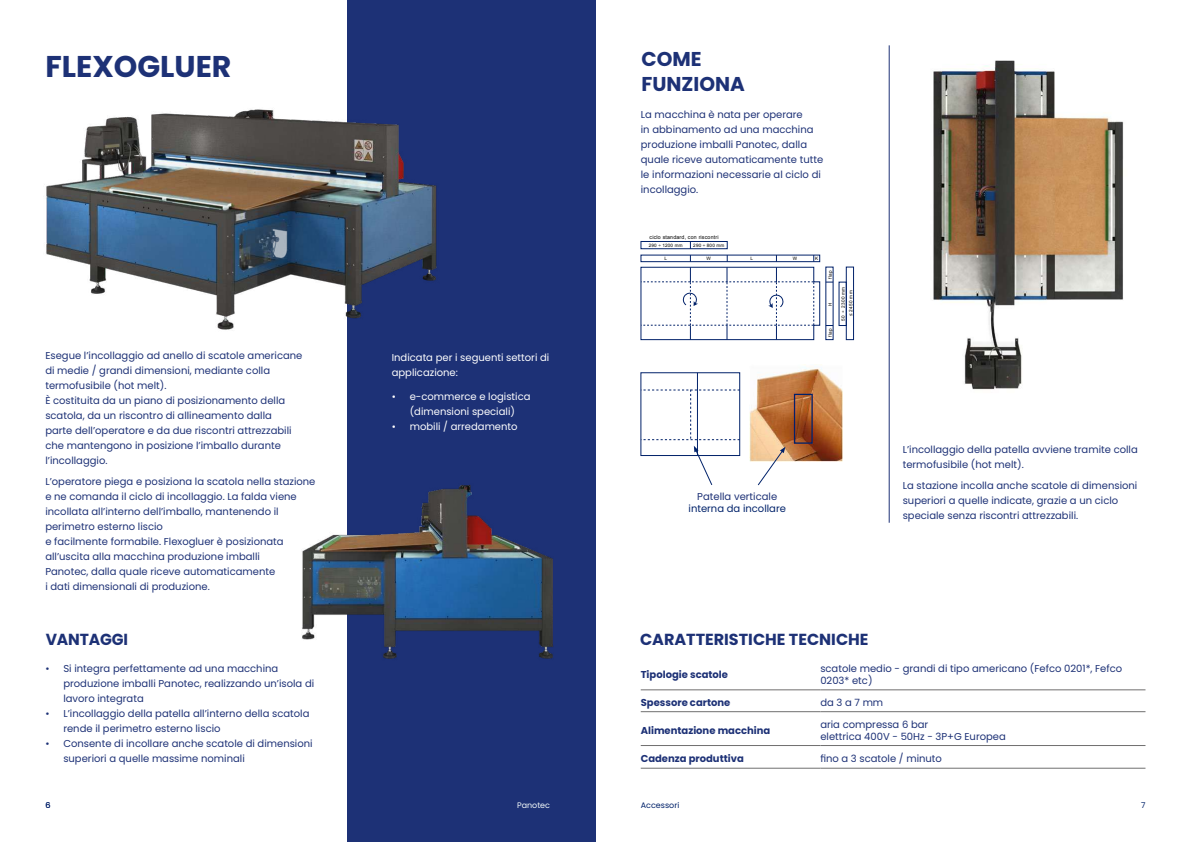
<style>
.page{position:relative;width:1191px;height:842px;background:#fff}
.page>*{position:absolute;margin:0;border:0;box-sizing:border-box;transform-origin:0 0}
.t1{font:700 30px "Poppins";color:#1d3176}
.t2{font:700 20px/25px "Poppins";color:#1d3176}
.t3{font:700 16px "Poppins";color:#1d3176}
.t4{font:10px/15px "Poppins";color:#1d3176}
.t5{font:10px/15px "Poppins";color:#fff}
.t6{font:700 10px "Poppins";color:#1d3176}
.t7{font:10px "Poppins";color:#00226a}
.t8{font:8px "Poppins";color:#00226a}
.t9{font:8px "Poppins";color:#fff}
.t10{font:5.3px "Arial";letter-spacing:.035em;color:#000}
.t11{font:4.6px "Arial";letter-spacing:.035em;color:#000}
</style>
<div class="page">
<div style="left:347px;top:0;width:248px;height:842px;background:#1d3176"></div>
<div style="left:640px;top:241px;width:87px;height:8px;border:1px solid #012169"></div>
<svg style="left:640px;top:255px;width:180px;height:85px"></svg>
<div style="left:846px;top:267px;width:8px;height:73px;border:1px solid #012169"></div>
<img style="left:750px;top:367px;width:92px;height:94px">
<div style="left:794px;top:394px;width:18px;height:50px;border:1px solid #00226a"></div>
<hr style="left:641px;top:745px;width:179px;height:1px;background:#706f6f">
<hr style="left:820px;top:745px;width:325px;height:1px;background:#706f6f">
<hr style="left:641px;top:768px;width:179px;height:1px;background:#706f6f">
<hr style="left:820px;top:768px;width:325px;height:1px;background:#706f6f">
<hr style="left:641px;top:690px;width:179px;height:1px;background:#706f6f">
<hr style="left:820px;top:690px;width:325px;height:1px;background:#706f6f">
<hr style="left:641px;top:711px;width:179px;height:1px;background:#706f6f">
<hr style="left:820px;top:711px;width:325px;height:1px;background:#706f6f">
<svg style="left:757px;top:447px;width:28px;height:39px"></svg>
<svg style="left:640px;top:372px;width:100px;height:113px"></svg>
<hr style="left:888px;top:45px;width:1px;height:478px;background:#1d3176">
<img style="left:302px;top:485px;width:252px;height:174px">
<img style="left:46px;top:109px;width:391px;height:221px">
<img style="left:933px;top:60px;width:191px;height:330px">
<h1 class="t1" style="left:45px;top:49px;width:188px">FLEXOGLUER</h1>
<p class="t4" style="left:45px;top:348px;width:259px">Esegue l’incollaggio ad anello di scatole americane di medie / grandi dimensioni, mediante colla termofusibile (hot melt).<br>È costituita da un piano di posizionamento della scatola, da un riscontro di allineamento dalla<br>parte dell’operatore e da due riscontri attrezzabili che mantengono in posizione l’imballo durante l’incollaggio.</p>
<p class="t4" style="left:45px;top:474px;width:272px">L’operatore piega e posiziona la scatola nella stazione e ne comanda il ciclo di incollaggio. La falda viene incollata all’interno dell’imballo, mantenendo il perimetro esterno liscio<br>e facilmente formabile. Flexogluer è posizionata all’uscita alla macchina produzione imballi<br>Panotec, dalla quale riceve automaticamente<br>i dati dimensionali di produzione.</p>
<p class="t5" style="left:392px;top:350px;width:159px">Indicata per i seguenti settori di applicazione:</p>
<p class="t5" style="left:392px;top:389px;width:140px;text-align:center">• e-commerce e logistica (dimensioni speciali)</p>
<p class="t5" style="left:392px;top:419px;width:127px">• mobili / arredamento</p>
<h2 class="t2" style="left:641px;top:47px;width:105px">COME<br>FUNZIONA</h2>
<p class="t4" style="left:641px;top:107px;width:184px">La macchina è nata per operare<br>in abbinamento ad una macchina produzione imballi Panotec, dalla quale riceve automaticamente tutte le informazioni necessarie al ciclo di incollaggio.</p>
<p class="t10" style="left:649px;top:233px;width:71px">ciclo standard, con riscontri</p>
<p class="t11" style="left:693px;top:242px;width:33px">290 ÷ 800 mm</p>
<p class="t11" style="left:649px;top:242px;width:35px">290 ÷ 1200 mm</p>
<p class="t11" style="left:664px;top:256px;width:4px">L</p>
<p class="t11" style="left:706px;top:256px;width:6px">W</p>
<p class="t11" style="left:750px;top:256px;width:4px">L</p>
<p class="t11" style="left:792px;top:256px;width:6px">W</p>
<p class="t11" style="left:815px;top:256px;width:5px">K</p>
<p class="t11" style="left:827px;top:279px;width:9px;rotate:-90deg">flap</p>
<p class="t11" style="left:840px;top:321px;width:35px;rotate:-90deg">50 ÷ 2300 mm</p>
<p class="t11" style="left:827px;top:305px;width:5px;rotate:-90deg">H</p>
<p class="t11" style="left:847px;top:316px;width:27px;rotate:-90deg">≤ 2450 mm</p>
<p class="t11" style="left:827px;top:337px;width:9px;rotate:-90deg">flap</p>
<p class="t4" style="left:697px;top:489px;width:81px">Patella verticale</p>
<p class="t7" style="left:688px;top:503px;width:99px">interna da incollare</p>
<h3 class="t3" style="left:46px;top:630px;width:84px">VANTAGGI</h3>
<h3 class="t3" style="left:640px;top:630px;width:230px">CARATTERISTICHE TECNICHE</h3>
<p class="t4" style="left:902px;top:442px;width:237px">L’incollaggio della patella avviene tramite colla termofusibile (hot melt).</p>
<p class="t4" style="left:902px;top:478px;width:236px">La stazione incolla anche scatole di dimensioni superiori a quelle indicate, grazie a un ciclo speciale senza riscontri attrezzabili.</p>
<p class="t4" style="left:63px;top:661px;width:252px;text-indent:-18px">• Si integra perfettamente ad una macchina produzione imballi Panotec, realizzando un’isola di lavoro integrata</p>
<p class="t4" style="left:63px;top:706px;width:247px;text-indent:-18px">• L’incollaggio della patella all’interno della scatola rende il perimetro esterno liscio</p>
<p class="t4" style="left:63px;top:736px;width:251px;text-indent:-18px">• Consente di incollare anche scatole di dimensioni superiori a quelle massime nominali</p>
<p class="t6" style="left:641px;top:669px;width:89px">Tipologie scatole</p>
<p class="t4" style="left:820px;top:663px;width:303px;line-height:12px">scatole medio - grandi di tipo americano (Fefco 0201*, Fefco<br>0203* etc)</p>
<p class="t6" style="left:641px;top:697px;width:91px">Spessore cartone</p>
<p class="t4" style="left:820px;top:695px;width:64px">da 3 a 7 mm</p>
<p class="t6" style="left:641px;top:724px;width:131px">Alimentazione macchina</p>
<p class="t4" style="left:820px;top:718px;width:187px;line-height:12px">aria compressa 6 bar<br>elettrica 400V - 50Hz - 3P+G Europea</p>
<p class="t6" style="left:641px;top:753px;width:105px">Cadenza produttiva</p>
<p class="t4" style="left:820px;top:751px;width:123px">fino a 3 scatole / minuto</p>
<p class="t8" style="left:45px;top:800px;width:7px">6</p>
<p class="t9" style="left:517px;top:800px;width:35px">Panotec</p>
<p class="t8" style="left:641px;top:800px;width:40px">Accessori</p>
<p class="t8" style="left:1141px;top:800px;width:6px">7</p>
</div>
